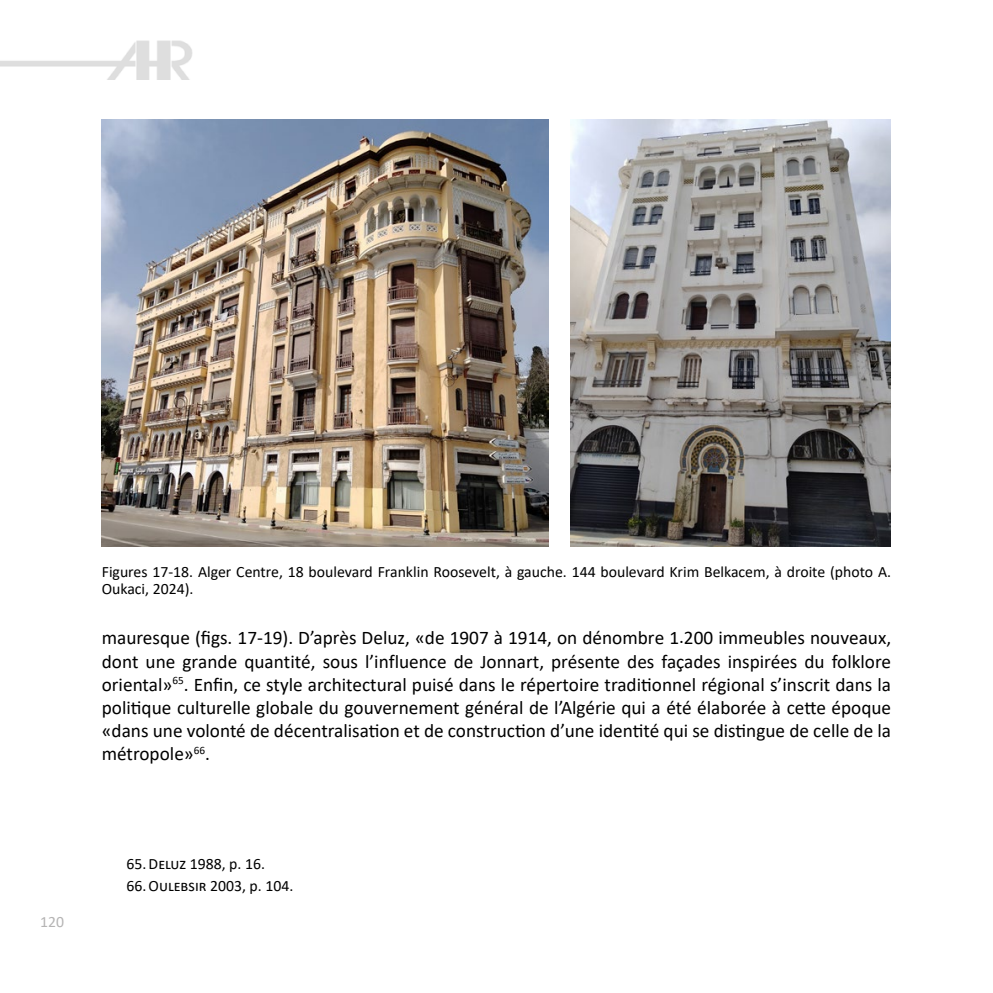
<style>
.page{position:relative;width:993px;height:993px;background:#fff}
.page>*{position:absolute;margin:0;border:0;box-sizing:border-box;transform-origin:0 0}
.t1{font:19.25px/23.1px "Calibri";color:#000;text-align:justify}
.t2{font:15.75px/22.1px "Calibri";color:#000}
.t3{font:15.75px "Calibri";color:#b5b4b4}
</style>
<div class="page">
<img style="left:0;top:40px;width:193px;height:39px">
<img style="left:102px;top:119px;width:446px;height:427px">
<img style="left:570px;top:119px;width:320px;height:427px">
<p class="t3" style="left:40px;top:910px;width:25px">120</p>
<p class="t2" style="left:102px;top:562px;width:790px;line-height:17.2px">Figures 17-18. Alger Centre, 18 boulevard Franklin Roosevelt, à gauche. 144 boulevard Krim Belkacem, à droite (photo A.<br>Oukaci, 2024).</p>
<p class="t1" style="left:102px;top:625px;width:790px">mauresque (figs. 17-19). D’après Deluz, «de 1907 à 1914, on dénombre 1.200 immeubles nouveaux, dont une grande quantité, sous l’influence de Jonnart, présente des façades inspirées du folklore oriental»<sup>65</sup>. Enfin, ce style architectural puisé dans le répertoire traditionnel régional s’inscrit dans la politique culturelle globale du gouvernement général de l’Algérie qui a été élaborée à cette époque «dans une volonté de décentralisation et de construction d’une identité qui se distingue de celle de la métropole»<sup>66</sup>.</p>
<p class="t2" style="left:126px;top:852px;width:168px">65.Deluz 1988, p. 16.<br>66.Oulebsir 2003, p. 104.</p>
</div>
